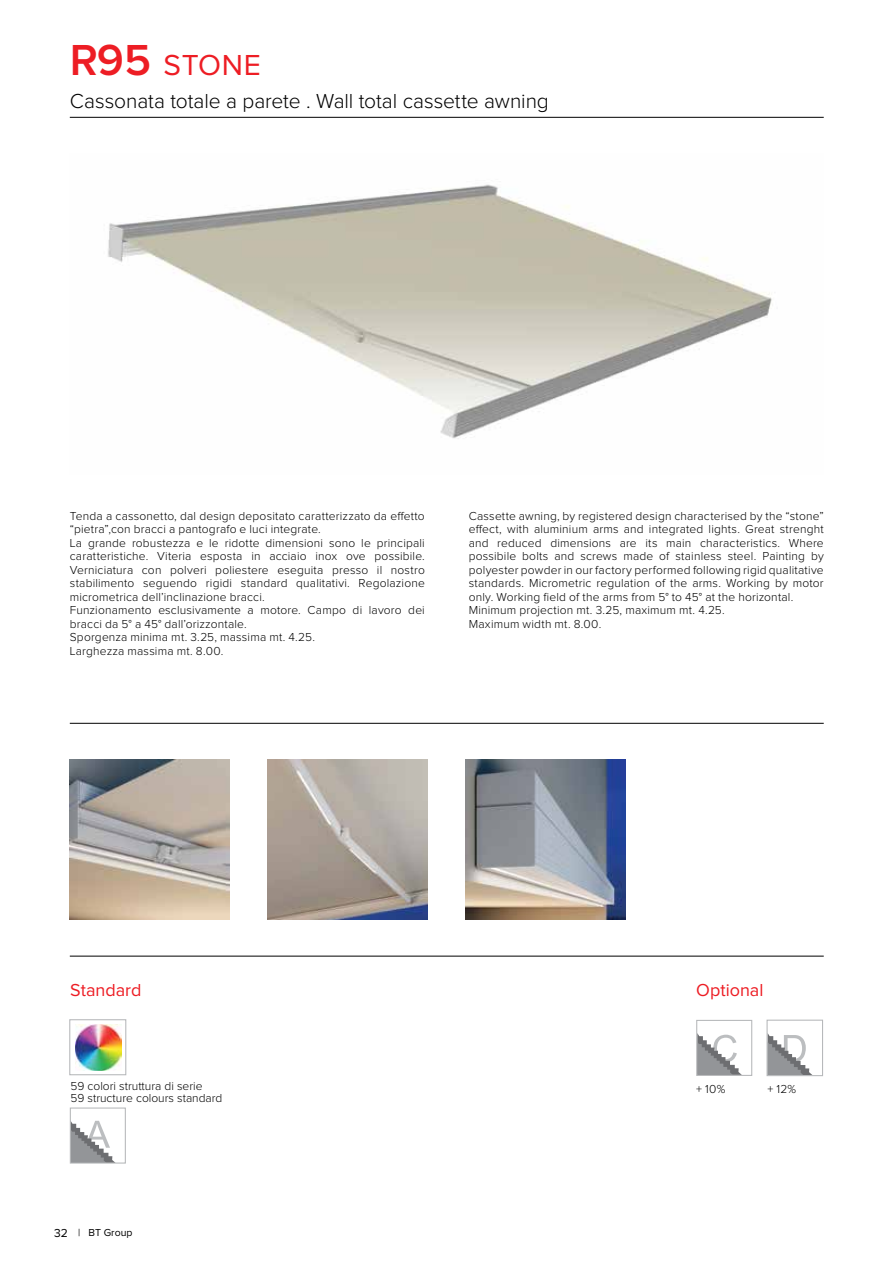
<style>
.page{position:relative;width:893px;height:1263px;background:#fff}
.page>*{position:absolute;margin:0;border:0;box-sizing:border-box;transform-origin:0 0}
.t1{font:30px "Proxima Nova";letter-spacing:.02em;color:#ed1d24}
.t2{font:300 21px "Proxima Nova";letter-spacing:-.005em;color:#000}
.t3{font:18px "Proxima Nova";color:#ed1d24}
.t4{font:300 12px/13.5px "Proxima Nova";letter-spacing:.015em;color:#000}
.t5{font:10.5px "Proxima Nova";color:#000}
.s1{font-weight:600;font-size:45px}
.s2{font-size:12px}
</style>
<div class="page">
<hr style="left:70px;top:117px;width:754px;height:1px;background:#000">
<img style="left:108px;top:184px;width:664px;height:255px">
<svg style="left:72px;top:1120px;width:42px;height:41px"></svg>
<div style="left:70px;top:1107px;width:56px;height:56px;border:1px solid #b6b8ba"></div>
<img style="left:75px;top:1024px;width:47px;height:46px">
<div style="left:69px;top:1019px;width:57px;height:56px;border:1px solid #b6b8ba"></div>
<svg style="left:698px;top:1034px;width:43px;height:40px"></svg>
<div style="left:696px;top:1020px;width:56px;height:56px;border:1px solid #b6b8ba"></div>
<svg style="left:768px;top:1034px;width:43px;height:40px"></svg>
<div style="left:766px;top:1020px;width:57px;height:56px;border:1px solid #b6b8ba"></div>
<hr style="left:70px;top:723px;width:754px;height:1px;background:#000">
<hr style="left:70px;top:956px;width:754px;height:1px;background:#000">
<img style="left:268px;top:760px;width:160px;height:160px">
<img style="left:70px;top:760px;width:160px;height:160px">
<img style="left:466px;top:760px;width:160px;height:160px">
<h1 class="t1" style="left:70px;top:51px;width:193px"><span class="s1">R95</span> STONE</h1>
<h2 class="t2" style="left:70px;top:91px;width:481px">Cassonata totale a parete . Wall total cassette awning</h2>
<p class="t4" style="left:70px;top:509px;width:357px">Tenda a cassonetto, dal design depositato caratterizzato da effetto “pietra”,con bracci a pantografo e luci integrate.<br>La grande robustezza e le ridotte dimensioni sono le principali caratteristiche. Viteria esposta in acciaio inox ove possibile.<br>Verniciatura con polveri poliestere eseguita presso il nostro stabilimento seguendo rigidi standard qualitativi. Regolazione micrometrica dell’inclinazione bracci.<br>Funzionamento esclusivamente a motore. Campo di lavoro dei bracci da 5° a 45° dall’orizzontale.<br>Sporgenza minima mt. 3.25, massima mt. 4.25.<br>Larghezza massima mt. 8.00.</p>
<p class="t4" style="left:469px;top:509px;width:357px">Cassette awning, by registered design characterised by the “stone” effect, with aluminium arms and integrated lights. Great strenght and reduced dimensions are its main characteristics. Where possibile bolts and screws made of stainless steel. Painting by polyester powder in our factory performed following rigid qualitative standards. Micrometric regulation of the arms. Working by motor only. Working field of the arms from 5° to 45° at the horizontal.<br>Minimum projection mt. 3.25, maximum mt. 4.25.<br>Maximum width mt. 8.00.</p>
<h3 class="t3" style="left:70px;top:982px;width:73px">Standard</h3>
<h3 class="t3" style="left:696px;top:982px;width:69px">Optional</h3>
<p class="t4" style="left:70px;top:1080px;width:154px;line-height:12px">59 colori struttura di serie<br>59 structure colours standard</p>
<p class="t5" style="left:54px;top:1227px;width:80px"><span class="s2">32</span> | BT Group</p>
<p class="t4" style="left:696px;top:1083px;width:31px">+ 10%</p>
<p class="t4" style="left:767px;top:1083px;width:30px">+ 12%</p>
</div>
